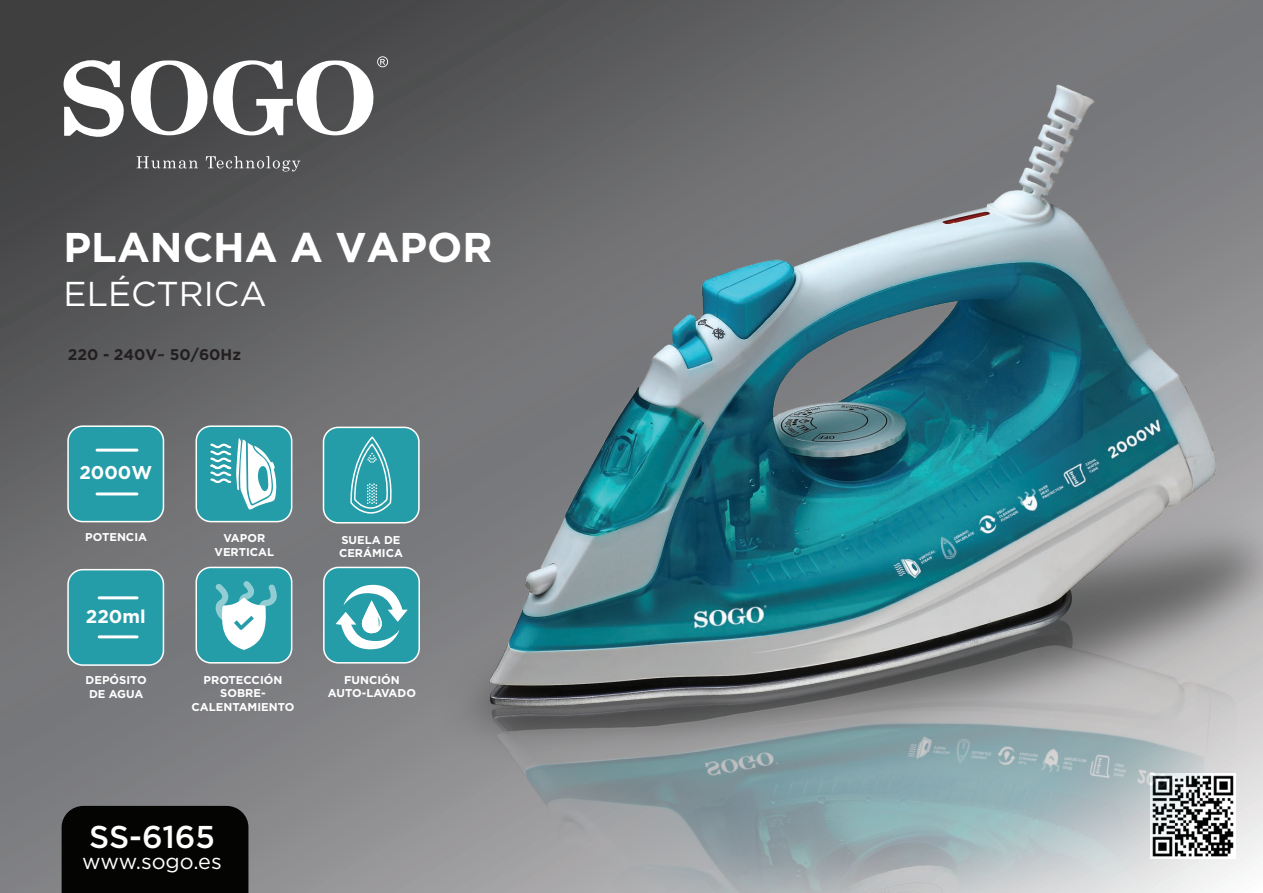
<style>
.page{position:relative;width:1263px;height:893px;background:#fff}
.page>*{position:absolute;margin:0;border:0;box-sizing:border-box;transform-origin:0 0}
.t1{font:700 41.55px "Gotham";color:#fff}
.t2{font:34.5px "Gotham";color:#fff}
.t3{font:500 31.5px "Gotham";letter-spacing:-.005em;color:#fff}
.t4{font:21.6px "Gotham";color:#fff}
.t5{font:700 18.45px "Gotham";color:#fff}
.t6{font:700 15.45px "Gotham";color:#231f20}
.t7{font:700 11.25px/13.6px "Gotham";color:#fff;text-align:center}
</style>
<div class="page">
<div style="left:0;top:0;width:1263px;height:893px;background:linear-gradient(to bottom,#3d3d3e,#8f9093)"></div>
<svg style="left:137px;top:156px;width:163px;height:15px;background:#6b6b6d"></svg>
<svg style="left:62px;top:55px;width:288px;height:82px"></svg>
<div style="left:62px;top:806px;width:186px;height:87px;background:#040503"></div>
<img style="left:350px;top:0;width:913px;height:893px">
<div style="left:323px;top:427px;width:96px;height:96px;background:#259da8;border-radius:15px"></div>
<div style="left:323px;top:427px;width:97px;height:96px;border:2px solid #fff;border-radius:15px"></div>
<div style="left:196px;top:426px;width:96px;height:96px;background:#259da8;border-radius:15px"></div>
<div style="left:196px;top:425px;width:96px;height:97px;border:2px solid #fff;border-radius:15px"></div>
<div style="left:68px;top:426px;width:95px;height:96px;background:#259da8;border-radius:15px"></div>
<div style="left:67px;top:425px;width:97px;height:97px;border:2px solid #fff;border-radius:15px"></div>
<hr style="left:97px;top:449px;width:40px;height:3px;background:#fff">
<div style="left:68px;top:570px;width:95px;height:95px;background:#259da8;border-radius:15px"></div>
<div style="left:67px;top:569px;width:97px;height:97px;border:2px solid #fff;border-radius:15px"></div>
<hr style="left:99px;top:635px;width:38px;height:3px;background:#fff">
<div style="left:324px;top:567px;width:95px;height:96px;background:#259da8;border-radius:15px"></div>
<div style="left:323px;top:567px;width:97px;height:97px;border:2px solid #fff;border-radius:15px"></div>
<hr style="left:99px;top:596px;width:38px;height:3px;background:#fff">
<div style="left:196px;top:567px;width:96px;height:96px;background:#259da8;border-radius:15px"></div>
<div style="left:195px;top:567px;width:97px;height:97px;border:2px solid #fff;border-radius:15px"></div>
<svg style="left:210px;top:438px;width:67px;height:72px"></svg>
<svg style="left:350px;top:436px;width:42px;height:78px"></svg>
<svg style="left:336px;top:585px;width:72px;height:64px"></svg>
<svg style="left:216px;top:581px;width:61px;height:69px"></svg>
<hr style="left:97px;top:492px;width:40px;height:3px;background:#fff">
<h1 class="t1" style="left:64px;top:220px;width:430px">PLANCHA A VAPOR</h1>
<h2 class="t2" style="left:64px;top:272px;width:205px">ELÉCTRICA</h2>
<h3 class="t6" style="left:68px;top:344px;width:175px">220 - 240V~ 50/60Hz</h3>
<h3 class="t5" style="left:79px;top:460px;width:74px">2000W</h3>
<p class="t7" style="left:85px;top:530px;width:63px">POTENCIA</p>
<h3 class="t5" style="left:86px;top:604px;width:61px">220ml</h3>
<p class="t7" style="left:86px;top:674px;width:63px">DEPÓSITO<br>DE AGUA</p>
<p class="t7" style="left:215px;top:531px;width:61px">VAPOR<br>VERTICAL</p>
<p class="t7" style="left:339px;top:533px;width:65px;text-align:left">SUELA DE<br>CERÁMICA</p>
<p class="t7" style="left:192px;top:673px;width:104px">PROTECCIÓN<br>SOBRE-<br>CALENTAMIENTO</p>
<p class="t7" style="left:328px;top:673px;width:90px">FUNCIÓN<br>AUTO-LAVADO</p>
<h3 class="t3" style="left:89px;top:816px;width:127px">SS-6165</h3>
<h3 class="t4" style="left:82px;top:848px;width:141px">www.sogo.es</h3>
</div>
